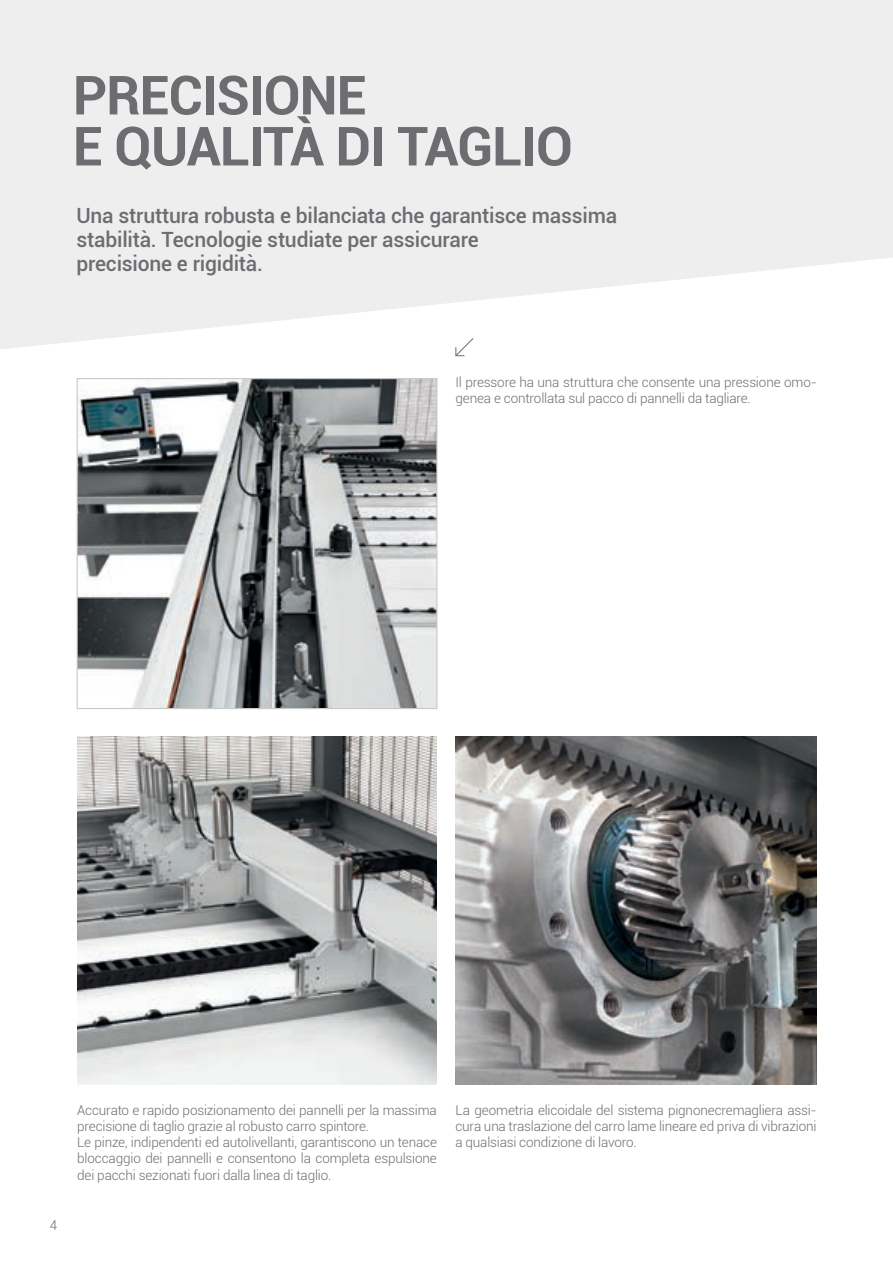
<style>
.page{position:relative;width:893px;height:1263px;background:#fff}
.page>*{position:absolute;margin:0;border:0;box-sizing:border-box;transform-origin:0 0}
._1_TITOLO_GRIGIO{font:700 54px/51px "Roboto";letter-spacing:-.02em;color:#6c6d70}
.t1{font:500 21px "Roboto";letter-spacing:-.01em;color:#6c6d70}
.t2{font:300 13.5px/16.2px "Roboto";letter-spacing:-.015em;color:#6c6d70}
</style>
<div class="page">
<svg style="left:0;top:0;width:893px;height:349px;background:#f0f0f1"></svg>
<img style="left:79px;top:380px;width:356px;height:327px">
<div style="left:77px;top:378px;width:360px;height:331px;border:1px solid #c9cacc"></div>
<img style="left:77px;top:736px;width:360px;height:348px">
<img style="left:455px;top:736px;width:361px;height:348px">
<svg style="left:455px;top:337px;width:19px;height:20px"></svg>
<p class="_1_TITOLO_GRIGIO" style="left:73px;top:68px;width:502px">PRECISIONE<br>E QUALITÀ DI TAGLIO</p>
<p class="t1" style="left:77px;top:201px;width:542px">Una struttura robusta e bilanciata che garantisce massima</p>
<p class="t1" style="left:77px;top:225px;width:404px">stabilità. Tecnologie studiate per assicurare</p>
<p class="t1" style="left:77px;top:249px;width:188px">precisione e rigidità.</p>
<p class="t2" style="left:455px;top:374px;width:363px">Il pressore ha una struttura che consente una pressione omo&shy;genea e controllata sul pacco di pannelli da tagliare.</p>
<p class="t2" style="left:50px;top:1216px;width:9px">4</p>
<p class="t2" style="left:77px;top:1101px;width:361px">Accurato e rapido posizionamento dei pannelli per la massima precisione di taglio grazie al robusto carro spintore.</p>
<p class="t2" style="left:77px;top:1134px;width:361px;text-align:justify">Le pinze, indipendenti ed autolivellanti, garantiscono un tenace bloccaggio dei pannelli e consentono la completa espulsione dei pacchi sezionati fuori dalla linea di taglio.</p>
<p class="t2" style="left:455px;top:1101px;width:362px;text-align:justify">La geometria elicoidale del sistema pignonecremagliera assi&shy;cura una traslazione del carro lame lineare ed priva di vibrazioni a qualsiasi condizione di lavoro.</p>
</div>
